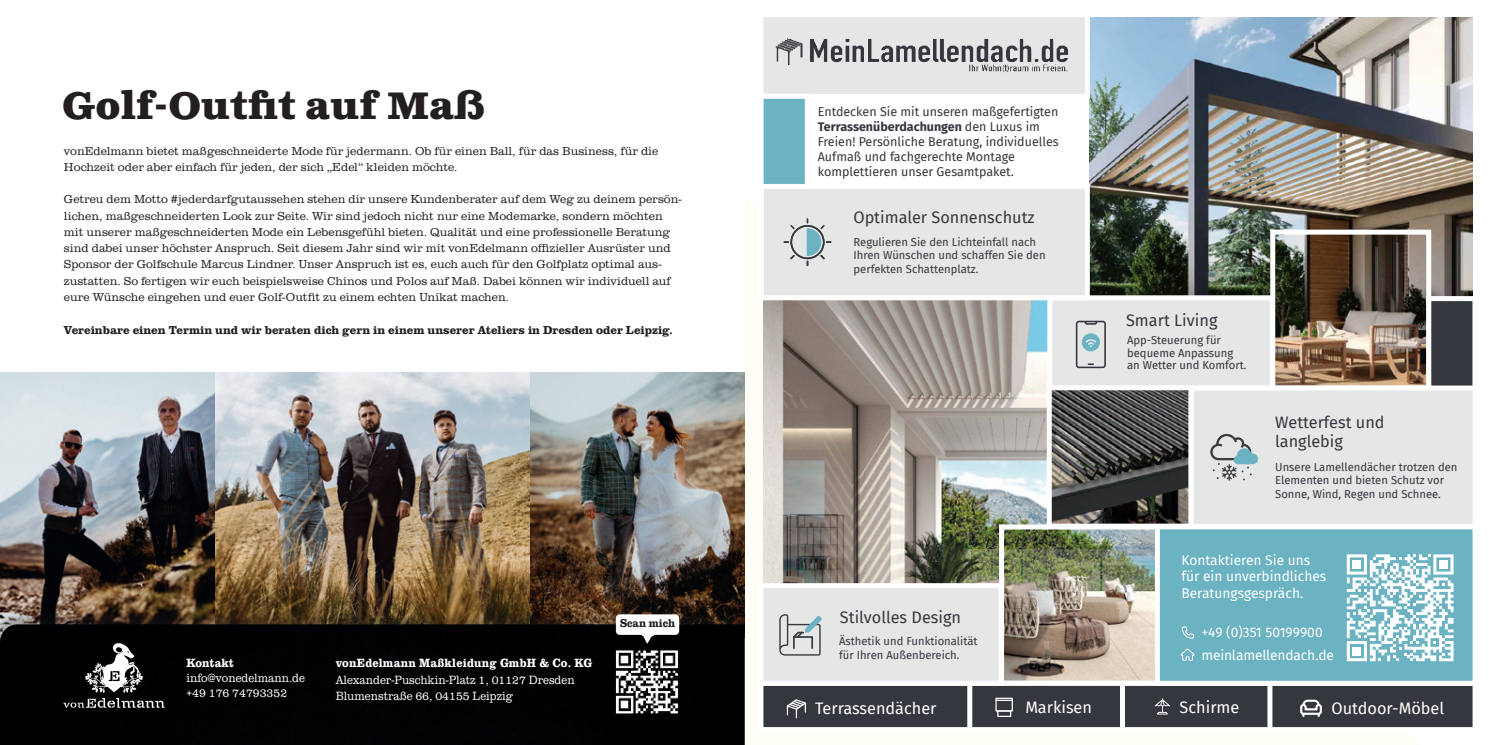
<style>
.page{position:relative;width:1489px;height:745px;background:#fff}
.page>*{position:absolute;margin:0;border:0;box-sizing:border-box;transform-origin:0 0}
.t1{font:700 38.38px "Clarendon Text Pro";color:#231f20}
.t2{font:16.25px/19.5px "Fira Sans";color:#34373d}
.t3{font:16.25px "Fira Sans";color:#fff}
.t4{font:13.75px/16.5px "Fira Sans";color:#fff}
.t5{font:12.5px/15px "Fira Sans";color:#34373d}
.t6{font:300 12.38px/15px "Clarendon URW";color:#fff;scale:.91 1}
.t7{font:300 11.88px/16.2px "Clarendon URW";color:#231f20}
.t8{font:700 11.88px "Clarendon URW";color:#231f20}
.t9{font:700 11.75px "Clarendon URW";color:#231f20;scale:.91 1}
.t10{font:11.25px/13.5px "Fira Sans";color:#34373d}
.s1{font-weight:700}
</style>
<div class="page">
<img style="left:0;top:372px;width:215px;height:238px">
<img style="left:529px;top:372px;width:215px;height:238px">
<img style="left:215px;top:372px;width:314px;height:238px">
<div style="left:0;top:610px;width:744px;height:134px;background:#231f20;opacity:.3"></div>
<div style="left:0;top:624px;width:744px;height:120px;background:#010104"></div>
<svg style="left:616px;top:614px;width:63px;height:29px"></svg>
<img style="left:615px;top:649px;width:63px;height:63px">
<svg style="left:63px;top:642px;width:102px;height:65px;background:#343436"></svg>
<img style="left:763px;top:528px;width:236px;height:54px">
<img style="left:1005px;top:530px;width:148px;height:149px">
<div style="left:999px;top:524px;width:160px;height:161px;border:5px solid #fff"></div>
<svg style="left:763px;top:680px;width:710px;height:48px;background:#484b50"></svg>
<svg style="left:1154px;top:528px;width:319px;height:157px;background:#75b8c6"></svg>
<div style="left:761px;top:585px;width:240px;height:97px;background:#e5e6e6"></div>
<div style="left:758px;top:582px;width:245px;height:103px;border:5px solid #fff"></div>
<svg style="left:779px;top:614px;width:42px;height:41px"></svg>
<svg style="left:1181px;top:625px;width:13px;height:13px"></svg>
<svg style="left:1180px;top:647px;width:14px;height:13px"></svg>
<svg style="left:1346px;top:554px;width:107px;height:106px"></svg>
<div style="left:1352px;top:559px;width:8px;height:9px;background:#fff"></div>
<div style="left:1438px;top:559px;width:9px;height:9px;background:#fff"></div>
<div style="left:1352px;top:646px;width:8px;height:9px;background:#fff"></div>
<img style="left:763px;top:17px;width:710px;height:511px">
<p class="t1" style="left:62px;top:82px;width:424px">Golf-Outfit auf Maß</p>
<p class="t7" style="left:64px;top:142px;width:596px">vonEdelmann bietet maßgeschneiderte Mode für jedermann. Ob für einen Ball, für das Business, für die<br>Hochzeit oder aber einfach für jeden, der sich „Edel“ kleiden möchte.</p>
<p class="t7" style="left:64px;top:191px;width:619px">Getreu dem Motto #jederdarfgutaussehen stehen dir unsere Kundenberater auf dem Weg zu deinem persön&shy;lichen, maßgeschneiderten Look zur Seite. Wir sind jedoch nicht nur eine Modemarke, sondern möchten mit unserer maßgeschneiderten Mode ein Lebensgefühl bieten. Qualität und eine professionelle Beratung sind dabei unser höchster Anspruch. Seit diesem Jahr sind wir mit vonEdelmann offizieller Ausrüster und Sponsor der Golfschule Marcus Lindner. Unser Anspruch ist es, euch auch für den Golfplatz optimal aus&shy;zustatten. So fertigen wir euch beispielsweise Chinos und Polos auf Maß. Dabei können wir individuell auf eure Wünsche eingehen und euer Golf-Outfit zu einem echten Unikat machen.</p>
<p class="t8" style="left:64px;top:320px;width:610px">Vereinbare einen Termin und wir beraten dich gern in einem unserer Ateliers in Dresden oder Leipzig.</p>
<p class="t6" style="left:186px;top:654px;width:132px"><span class="s1">Kontakt </span>info@vonedelmann.de +49 176 74793352</p>
<p class="t6" style="left:335px;top:654px;width:283px;line-height:16.2px"><span class="s1">vonEdelmann Maßkleidung GmbH &amp; Co. KG<br></span>Alexander-Puschkin-Platz 1, 01127 Dresden<br>Blumenstraße 66, 04155 Leipzig</p>
<p class="t9" style="left:620px;top:614px;width:62px">Scan mich</p>
<p class="t5" style="left:817px;top:103px;width:242px">Entdecken Sie mit unseren maßgefertigten <span class="s1">Terrassenüberdachungen</span> den Luxus im Freien! Persönliche Beratung, individuelles Aufmaß und fachgerechte Montage komplettieren unser Gesamtpaket.</p>
<p class="t2" style="left:853px;top:207px;width:183px">Optimaler Sonnenschutz</p>
<p class="t10" style="left:853px;top:234px;width:194px">Regulieren Sie den Lichteinfall nach<br>Ihren Wünschen und schaffen Sie den perfekten Schattenplatz.</p>
<p class="t2" style="left:840px;top:607px;width:122px">Stilvolles Design</p>
<p class="t10" style="left:839px;top:633px;width:140px">Ästhetik und Funktionalität für Ihren Außenbereich.</p>
<p class="t2" style="left:1126px;top:310px;width:93px">Smart Living</p>
<p class="t10" style="left:1127px;top:333px;width:121px;line-height:12.5px">App-Steuerung für bequeme Anpassung an Wetter und Komfort.</p>
<p class="t2" style="left:1275px;top:412px;width:111px">Wetterfest und langlebig</p>
<p class="t10" style="left:1275px;top:459px;width:184px">Unsere Lamellendächer trotzen den<br>Elementen und bieten Schutz vor<br>Sonne, Wind, Regen und Schnee.</p>
<p class="t4" style="left:1181px;top:550px;width:146px">Kontaktieren Sie uns für ein unverbindliches<br>Beratungsgespräch.</p>
<p class="t4" style="left:1201px;top:619px;width:134px;line-height:23.1px">+49 (0)351 50199900 meinlamellendach.de</p>
<p class="t3" style="left:815px;top:695px;width:123px">Terrassendächer</p>
<p class="t3" style="left:1025px;top:694px;width:68px">Markisen</p>
<p class="t3" style="left:1179px;top:694px;width:61px">Schirme</p>
<p class="t3" style="left:1331px;top:695px;width:114px">Outdoor-Möbel</p>
</div>
